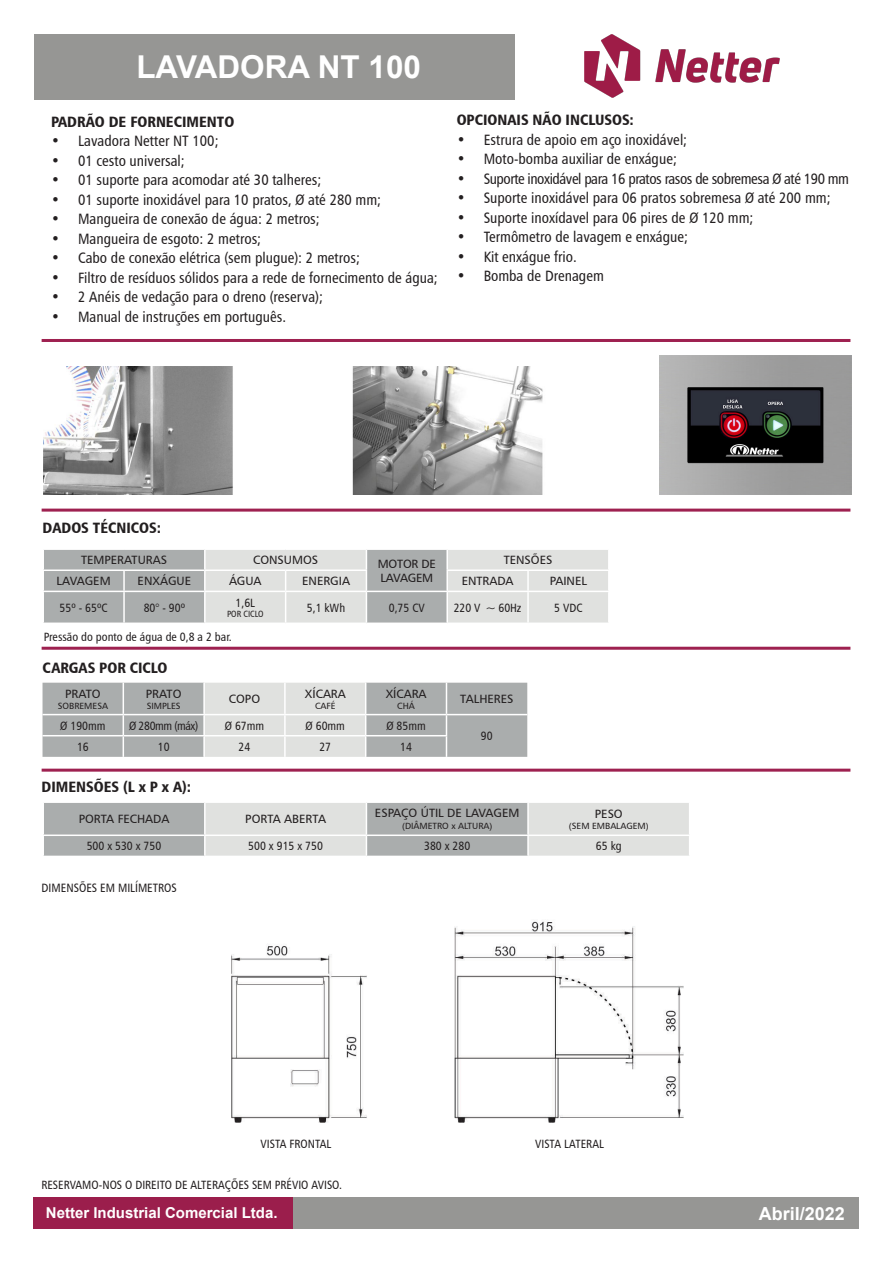
<style>
.page{position:relative;width:893px;height:1263px;background:#fff}
.page>*{position:absolute;margin:0;border:0;box-sizing:border-box;transform-origin:0 0}
.t1{font:700 31.5px "Arial";color:#fff}
.t2{font:700 18px "Arial";color:#fff}
.t3{font:15px "Humanist 777 BT Roman Condensed B";color:#231f20}
.Títulos{font:15px "Humanist 777 BT Black Condensed B";color:#231f20}
.t4{font:15px "Humanist 777 BT Roman Condensed B";letter-spacing:-.03em;color:#231f20}
.t5{font:700 15px "Arial";color:#fff}
.Conteúdo{font:12.15px "Humanist 777 BT Roman Condensed B";color:#231f20}
.Conteúdo-2{font:12px "Humanist 777 BT Roman Condensed B";color:#231f20}
.t6{font:12px "Humanist 777 BT Roman B";color:#231f20}
.Conteúdo-3{font:12px "Humanist 777 BT Roman Condensed B";letter-spacing:-.03em;color:#231f20}
.t7{font:12px "Humanist 777 BT Roman B";letter-spacing:-.02em;color:#231f20}
.t8{font:9px "Humanist 777 BT Roman B";color:#231f20}
.t9{font:9px "Humanist 777 BT Roman Condensed B";color:#231f20}
</style>
<div class="page">
<hr style="left:42px;top:339px;width:808px;height:3px;background:#9e2150">
<hr style="left:42px;top:509px;width:808px;height:3px;background:#9e2150">
<hr style="left:42px;top:647px;width:808px;height:3px;background:#9e2150">
<hr style="left:42px;top:769px;width:808px;height:3px;background:#9e2150">
<img style="left:231px;top:921px;width:452px;height:201px">
<img style="left:44px;top:366px;width:499px;height:129px">
<img style="left:659px;top:356px;width:192px;height:139px">
<svg style="left:43px;top:683px;width:484px;height:74px;background:#bfc1c1"></svg>
<svg style="left:43px;top:549px;width:565px;height:73px;background:#cacccb"></svg>
<hr style="left:446px;top:569px;width:82px;height:2px;background:#fff">
<hr style="left:446px;top:571px;width:2px;height:20px;background:#fff">
<hr style="left:528px;top:569px;width:82px;height:2px;background:#fff">
<hr style="left:527px;top:571px;width:2px;height:20px;background:#fff">
<hr style="left:42px;top:591px;width:82px;height:1px;background:#fff">
<hr style="left:42px;top:592px;width:2px;height:30px;background:#fff">
<hr style="left:124px;top:591px;width:81px;height:1px;background:#fff">
<hr style="left:123px;top:592px;width:2px;height:30px;background:#fff">
<hr style="left:205px;top:591px;width:81px;height:1px;background:#fff">
<hr style="left:204px;top:592px;width:2px;height:30px;background:#fff">
<hr style="left:286px;top:591px;width:80px;height:1px;background:#fff">
<hr style="left:285px;top:592px;width:1px;height:30px;background:#fff">
<hr style="left:366px;top:591px;width:81px;height:1px;background:#fff">
<hr style="left:366px;top:592px;width:1px;height:30px;background:#fff">
<hr style="left:447px;top:591px;width:81px;height:1px;background:#fff">
<hr style="left:446px;top:592px;width:2px;height:30px;background:#fff">
<hr style="left:528px;top:591px;width:82px;height:1px;background:#fff">
<hr style="left:527px;top:592px;width:2px;height:30px;background:#fff">
<svg style="left:43px;top:802px;width:646px;height:54px;background:#c8cac9"></svg>
<img style="left:585px;top:34px;width:194px;height:64px">
<div style="left:34px;top:34px;width:481px;height:66px;background:#969694"></div>
<div style="left:34px;top:1197px;width:259px;height:32px;background:#9b1e4c"></div>
<div style="left:293px;top:1197px;width:565px;height:32px;background:#969694"></div>
<p class="t1" style="left:136px;top:45px;width:286px">LAVADORA NT 100</p>
<p class="Títulos" style="left:51px;top:112px;width:185px">PADRÃO DE FORNECIMENTO</p>
<p class="t3" style="left:51px;top:132px;width:169px">• Lavadora Netter NT 100;</p>
<p class="t3" style="left:51px;top:151px;width:135px">• 01 cesto universal;</p>
<p class="t3" style="left:51px;top:171px;width:272px">• 01 suporte para acomodar até 30 talheres;</p>
<p class="t3" style="left:51px;top:190px;width:332px">• 01 suporte inoxidável para 10 pratos, Ø até 280 mm;</p>
<p class="t3" style="left:51px;top:210px;width:270px">• Mangueira de conexão de água: 2 metros;</p>
<p class="t3" style="left:51px;top:229px;width:212px">• Mangueira de esgoto: 2 metros;</p>
<p class="t3" style="left:51px;top:249px;width:310px">• Cabo de conexão elétrica (sem plugue): 2 metros;</p>
<p class="t3" style="left:51px;top:268px;width:388px">• Filtro de resíduos sólidos para a rede de fornecimento de água;</p>
<p class="t3" style="left:51px;top:288px;width:273px">• 2 Anéis de vedação para o dreno (reserva);</p>
<p class="t3" style="left:51px;top:307px;width:237px">• Manual de instruções em português.</p>
<p class="Títulos" style="left:457px;top:111px;width:179px">OPCIONAIS NÃO INCLUSOS:</p>
<p class="t3" style="left:457px;top:130px;width:232px">• Estrura de apoio em aço inoxidável;</p>
<p class="t3" style="left:457px;top:150px;width:222px">• Moto-bomba auxiliar de enxágue;</p>
<p class="t4" style="left:457px;top:169px;width:394px">• Suporte inoxidável para 16 pratos rasos de sobremesa Ø até 190 mm</p>
<p class="t3" style="left:457px;top:189px;width:375px">• Suporte inoxidável para 06 pratos sobremesa Ø até 200 mm;</p>
<p class="t3" style="left:457px;top:208px;width:298px">• Suporte inoxídavel para 06 pires de Ø 120 mm;</p>
<p class="t3" style="left:457px;top:228px;width:233px">• Termômetro de lavagem e enxágue;</p>
<p class="t3" style="left:457px;top:247px;width:122px">• Kit enxágue frio.</p>
<p class="t3" style="left:457px;top:267px;width:149px">• Bomba de Drenagem</p>
<p class="Títulos" style="left:42px;top:518px;width:120px">DADOS TÉCNICOS:</p>
<p class="t6" style="left:504px;top:553px;width:50px">TENSÕES</p>
<p class="t6" style="left:81px;top:553px;width:87px">TEMPERATURAS</p>
<p class="t6" style="left:253px;top:553px;width:67px">CONSUMOS</p>
<p class="t6" style="left:378px;top:556px;width:59px">MOTOR DE</p>
<p class="t7" style="left:380px;top:570px;width:54px">LAVAGEM</p>
<p class="t6" style="left:57px;top:574px;width:56px">LAVAGEM</p>
<p class="t6" style="left:138px;top:574px;width:55px">ENXÁGUE</p>
<p class="t6" style="left:229px;top:574px;width:34px">ÁGUA</p>
<p class="t6" style="left:302px;top:574px;width:49px">ENERGIA</p>
<p class="t6" style="left:462px;top:574px;width:53px">ENTRADA</p>
<p class="t6" style="left:550px;top:574px;width:39px">PAINEL</p>
<p class="Conteúdo-2" style="left:60px;top:600px;width:49px">55º - 65ºC</p>
<p class="Conteúdo-2" style="left:144px;top:600px;width:43px">80° - 90º</p>
<p class="Conteúdo-2" style="left:235px;top:595px;width:21px">1,6L</p>
<p class="t9" style="left:227px;top:609px;width:38px">POR CICLO</p>
<p class="Conteúdo-2" style="left:307px;top:600px;width:40px">5,1 kWh</p>
<p class="Conteúdo-2" style="left:389px;top:600px;width:38px">0,75 CV</p>
<p class="Conteúdo-2" style="left:454px;top:600px;width:69px">220 V ~ 60Hz</p>
<p class="Conteúdo-2" style="left:554px;top:600px;width:30px">5 VDC</p>
<p class="Conteúdo-2" style="left:44px;top:630px;width:189px">Pressão do ponto de água de 0,8 a 2 bar.</p>
<p class="Títulos" style="left:43px;top:658px;width:126px">CARGAS POR CICLO</p>
<p class="t6" style="left:65px;top:686px;width:37px">PRATO</p>
<p class="t8" style="left:58px;top:700px;width:52px">SOBREMESA</p>
<p class="t6" style="left:146px;top:686px;width:37px">PRATO</p>
<p class="t8" style="left:147px;top:700px;width:35px">SIMPLES</p>
<p class="t6" style="left:229px;top:691px;width:33px">COPO</p>
<p class="t6" style="left:305px;top:686px;width:42px">XÍCARA</p>
<p class="t8" style="left:315px;top:700px;width:22px">CAFÉ</p>
<p class="t6" style="left:386px;top:686px;width:42px">XÍCARA</p>
<p class="t8" style="left:397px;top:700px;width:19px">CHÁ</p>
<p class="Conteúdo-2" style="left:60px;top:718px;width:47px">Ø 190mm</p>
<p class="Conteúdo-3" style="left:129px;top:718px;width:70px">Ø 280mm (máx)</p>
<p class="Conteúdo-2" style="left:225px;top:718px;width:41px">Ø 67mm</p>
<p class="Conteúdo-2" style="left:306px;top:718px;width:41px">Ø 60mm</p>
<p class="Conteúdo-2" style="left:386px;top:718px;width:41px">Ø 85mm</p>
<p class="Conteúdo-2" style="left:77px;top:739px;width:13px">16</p>
<p class="Conteúdo-2" style="left:158px;top:739px;width:13px">10</p>
<p class="Conteúdo-2" style="left:239px;top:739px;width:13px">24</p>
<p class="Conteúdo-2" style="left:319px;top:739px;width:13px">27</p>
<p class="Conteúdo-2" style="left:400px;top:739px;width:13px">14</p>
<p class="Títulos" style="left:42px;top:777px;width:151px">DIMENSÕES (L x P x A):</p>
<p class="t6" style="left:460px;top:691px;width:55px">TALHERES</p>
<p class="Conteúdo-2" style="left:481px;top:729px;width:13px">90</p>
<p class="t6" style="left:79px;top:812px;width:92px">PORTA FECHADA</p>
<p class="t6" style="left:245px;top:812px;width:82px">PORTA ABERTA</p>
<p class="t6" style="left:375px;top:806px;width:146px">ESPAÇO ÚTIL DE LAVAGEM</p>
<p class="t8" style="left:402px;top:820px;width:92px">(DIÂMETRO x ALTURA)</p>
<p class="t6" style="left:595px;top:806px;width:29px">PESO</p>
<p class="t8" style="left:569px;top:820px;width:81px">(SEM EMBALAGEM)</p>
<p class="Conteúdo-2" style="left:87px;top:839px;width:76px">500 x 530 x 750</p>
<p class="Conteúdo-2" style="left:248px;top:839px;width:76px">500 x 915 x 750</p>
<p class="Conteúdo-2" style="left:424px;top:839px;width:48px">380 x 280</p>
<p class="Conteúdo-2" style="left:596px;top:839px;width:27px">65 kg</p>
<p class="Conteúdo" style="left:42px;top:880px;width:137px">DIMENSÕES EM MILÍMETROS</p>
<p class="Conteúdo-2" style="left:261px;top:1136px;width:72px">VISTA FRONTAL</p>
<p class="Conteúdo-2" style="left:535px;top:1136px;width:70px">VISTA LATERAL</p>
<p class="Conteúdo-2" style="left:41px;top:1177px;width:302px">RESERVAMO-NOS O DIREITO DE ALTERAÇÕES SEM PRÉVIO AVISO.</p>
<p class="t5" style="left:46px;top:1202px;width:233px">Netter Industrial Comercial Ltda.</p>
<p class="t2" style="left:759px;top:1200px;width:88px">Abril/2022</p>
</div>
